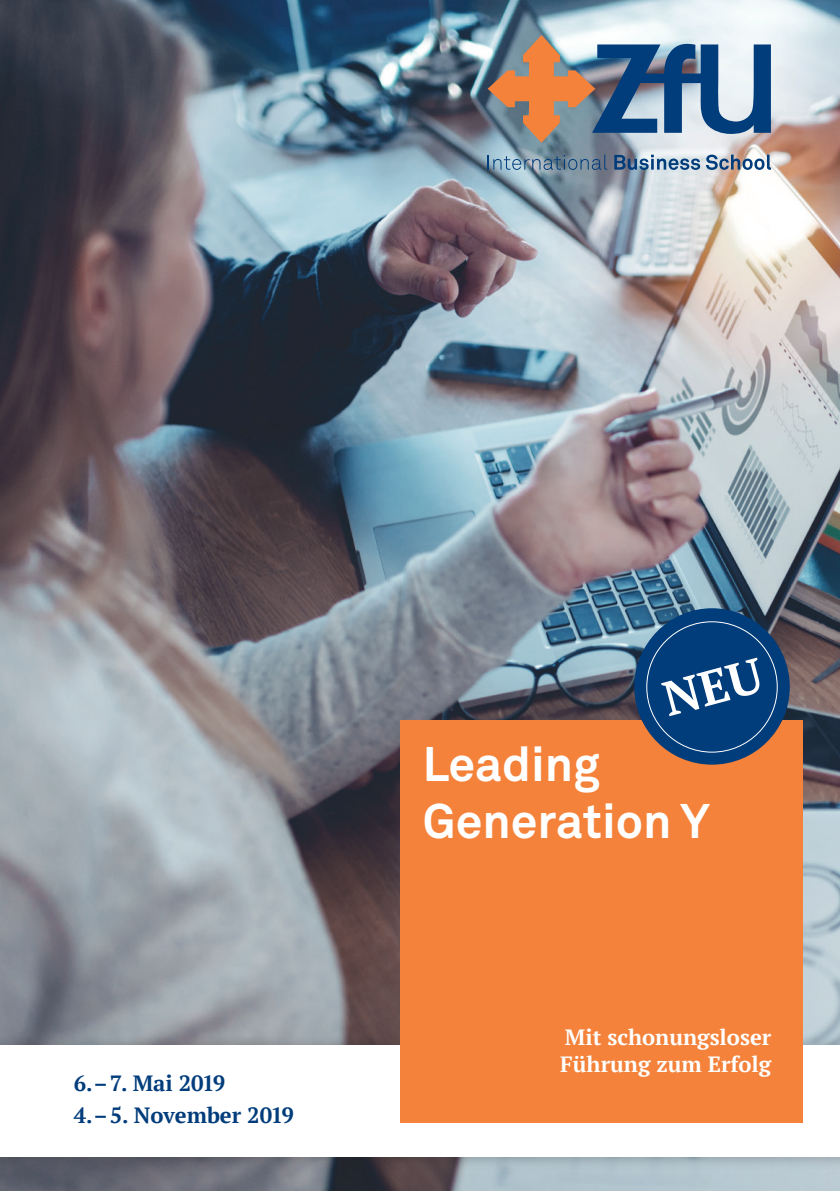
<style>
.page{position:relative;width:840px;height:1191px;background:#fff}
.page>*{position:absolute;margin:0;border:0;box-sizing:border-box;transform-origin:0 0}
.zfu_-_Registertitel{font:700 48px/57.6px "Akkurat Office";color:#fff}
.zfu_-_Registertitel-2{font:700 22px "PT Serif";color:#fff}
.t1{font:700 22px/32px "PT Serif";color:#013c7b}
</style>
<div class="page">
<img style="left:0;top:0;width:839px;height:1191px">
<div style="left:0;top:1034px;width:839px;height:136px;background:#231f20;opacity:.23"></div>
<div style="left:0;top:1045px;width:839px;height:111px;background:#fff"></div>
<div style="left:400px;top:720px;width:402px;height:403px;background:#f4823a"></div>
<div style="left:634px;top:608px;width:155px;height:156px;background:#013c7b;border-radius:50%"></div>
<svg style="left:487px;top:35px;width:283px;height:108px;background:#878e9a"></svg>
<svg style="left:487px;top:155px;width:120px;height:15px;background:#728ea4"></svg>
<svg style="left:614px;top:155px;width:85px;height:15px"></svg>
<svg style="left:705px;top:155px;width:65px;height:15px"></svg>
<p class="t1" style="left:74px;top:1067px;width:221px">6.–7. Mai 2019<br>4.–5. November 2019</p>
<p class="zfu_-_Registertitel" style="left:422px;top:735px;width:288px">Leading<br>Generation Y</p>
<p class="zfu_-_Registertitel-2" style="left:564px;top:1022px;width:208px">Mit schonungsloser</p>
<p class="zfu_-_Registertitel-2" style="left:560px;top:1049px;width:212px">Führung zum Erfolg</p>
</div>
